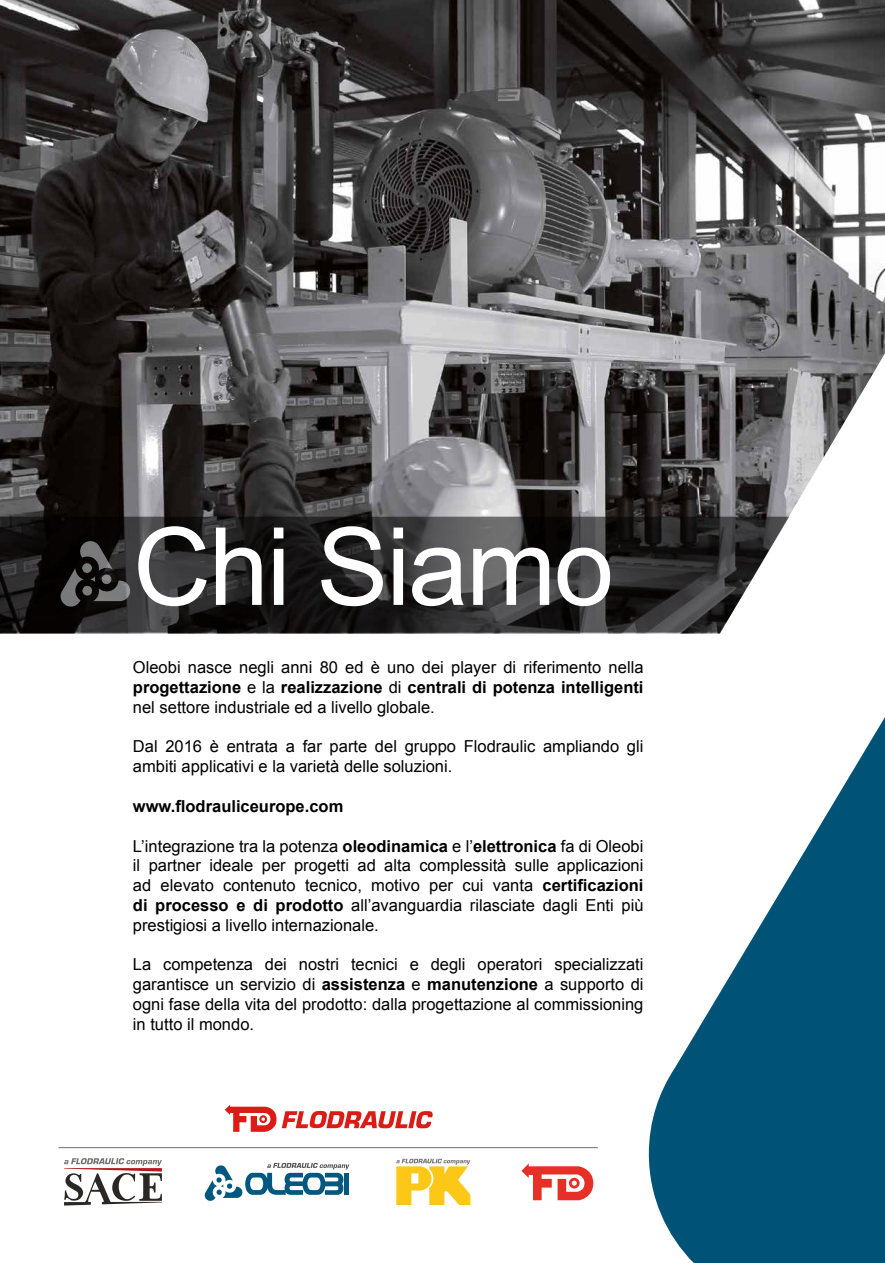
<style>
.page{position:relative;width:885px;height:1263px;background:#fff}
.page>*{position:absolute;margin:0;border:0;box-sizing:border-box;transform-origin:0 0}
.t1{font:108px "Arial";letter-spacing:-.02em;color:#fff}
.t2{font:16.5px/19.8px "Arial";color:#000;text-align:justify}
.t3{font:700 16.5px "Arial";color:#000}
.s1{font-weight:700}
</style>
<div class="page">
<svg style="left:648px;top:719px;width:236px;height:544px;fill:#005376"></svg>
<img style="left:0;top:0;width:884px;height:634px">
<svg style="left:0;top:517px;width:789px;height:115px;background:#343333"></svg>
<svg style="left:225px;top:1105px;width:207px;height:27px"></svg>
<svg style="left:64px;top:1158px;width:98px;height:47px"></svg>
<svg style="left:205px;top:1163px;width:144px;height:38px"></svg>
<div style="left:344px;top:1173px;width:5px;height:22px;background:#005881"></div>
<svg style="left:396px;top:1159px;width:74px;height:46px"></svg>
<svg style="left:521px;top:1163px;width:72px;height:37px"></svg>
<svg style="left:61px;top:540px;width:71px;height:67px;background:#353333"></svg>
<hr style="left:58px;top:1147px;width:539px;height:1px;background:#706f6f">
<h1 class="t1" style="left:133px;top:496px;width:482px">Chi Siamo</h1>
<p class="t2" style="left:133px;top:658px;width:512px">Oleobi nasce negli anni 80 ed è uno dei player di riferimento nella <span class="s1">progettazione</span> e la <span class="s1">realizzazione</span> di <span class="s1">centrali di potenza intelligenti </span>nel settore industriale ed a livello globale.</p>
<p class="t2" style="left:133px;top:737px;width:512px">Dal 2016 è entrata a far parte del gruppo Flodraulic ampliando gli ambiti applicativi e la varietà delle soluzioni.</p>
<p class="t3" style="left:133px;top:795px;width:212px">www.flodrauliceurope.com</p>
<p class="t2" style="left:133px;top:836px;width:512px">L’integrazione tra la potenza <span class="s1">oleodinamica</span> e l’<span class="s1">elettronica</span> fa di Oleobi il partner ideale per progetti ad alta complessità sulle applicazioni ad elevato contenuto tecnico, motivo per cui vanta <span class="s1">certificazioni di processo e di prodotto</span> all’avanguardia rilasciate dagli Enti più prestigiosi a livello internazionale.</p>
<p class="t2" style="left:133px;top:955px;width:512px">La competenza dei nostri tecnici e degli operatori specializzati garantisce un servizio di <span class="s1">assistenza</span> e <span class="s1">manutenzione</span> a supporto di ogni fase della vita del prodotto: dalla progettazione al commissioning in tutto il mondo.</p>
</div>
